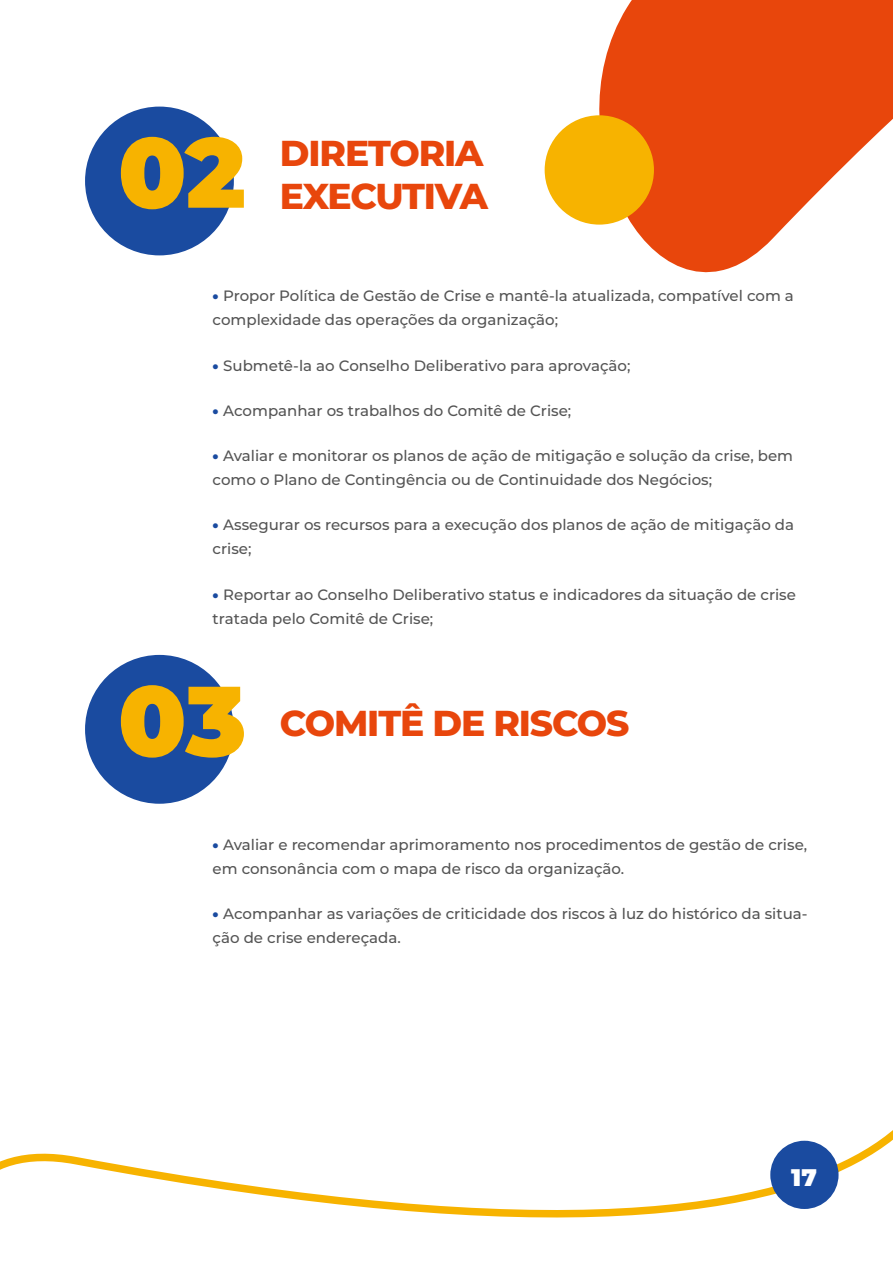
<style>
.page{position:relative;width:893px;height:1263px;background:#fff}
.page>*{position:absolute;margin:0;border:0;box-sizing:border-box;transform-origin:0 0}
.t1{font:900 99px "Montserrat";color:#f7b300}
.t2{font:800 36px/43.2px "Montserrat";letter-spacing:-.03em;color:#e8460c}
.t3{font:900 24px "Montserrat";color:#fff}
.t4{font:500 15px/24px "Montserrat";color:#545454}
.s1{font-weight:900;color:#1a4ba0}
</style>
<div class="page">
<svg style="left:0;top:1130px;width:893px;height:88px"></svg>
<div style="left:770px;top:1141px;width:68px;height:68px;background:#1a4ba0;border-radius:50%"></div>
<div style="left:85px;top:107px;width:149px;height:148px;background:#1a4ba0;border-radius:50%"></div>
<div style="left:85px;top:655px;width:149px;height:149px;background:#1a4ba0;border-radius:50%"></div>
<svg style="left:545px;top:0;width:348px;height:273px;fill:#e8460c"></svg>
<div style="left:545px;top:115px;width:109px;height:110px;background:#f7b300;border-radius:50%"></div>
<h1 class="t1" style="left:118px;top:98px;width:129px">02</h1>
<h2 class="t2" style="left:280px;top:129px;width:210px">DIRETORIA<br>EXECUTIVA</h2>
<p class="t4" style="left:213px;top:283px;width:583px"><span class="s1">•</span> Propor Política de Gestão de Crise e mantê-la atualizada, compatível com a complexidade das operações da organização;</p>
<p class="t4" style="left:213px;top:353px;width:419px"><span class="s1">•</span> Submetê-la ao Conselho Deliberativo para aprovação;</p>
<p class="t4" style="left:213px;top:398px;width:360px"><span class="s1">•</span> Acompanhar os trabalhos do Comitê de Crise;</p>
<p class="t4" style="left:213px;top:443px;width:582px"><span class="s1">•</span> Avaliar e monitorar os planos de ação de mitigação e solução da crise, bem como o Plano de Contingência ou de Continuidade dos Negócios;</p>
<p class="t4" style="left:213px;top:512px;width:583px"><span class="s1">•</span> Assegurar os recursos para a execução dos planos de ação de mitigação da crise;</p>
<p class="t4" style="left:213px;top:582px;width:585px"><span class="s1">•</span> Reportar ao Conselho Deliberativo status e indicadores da situação de crise tratada pelo Comitê de Crise;</p>
<h1 class="t1" style="left:118px;top:646px;width:130px">03</h1>
<h2 class="t2" style="left:280px;top:699px;width:351px">COMITÊ DE RISCOS</h2>
<p class="t4" style="left:213px;top:832px;width:596px"><span class="s1">•</span> Avaliar e recomendar aprimoramento nos procedimentos de gestão de crise, em consonância com o mapa de risco da organização.</p>
<p class="t4" style="left:213px;top:901px;width:596px"><span class="s1">•</span> Acompanhar as variações de criticidade dos riscos à luz do histórico da situa&shy;ção de crise endereçada.</p>
<h3 class="t3" style="left:791px;top:1160px;width:27px">17</h3>
</div>
